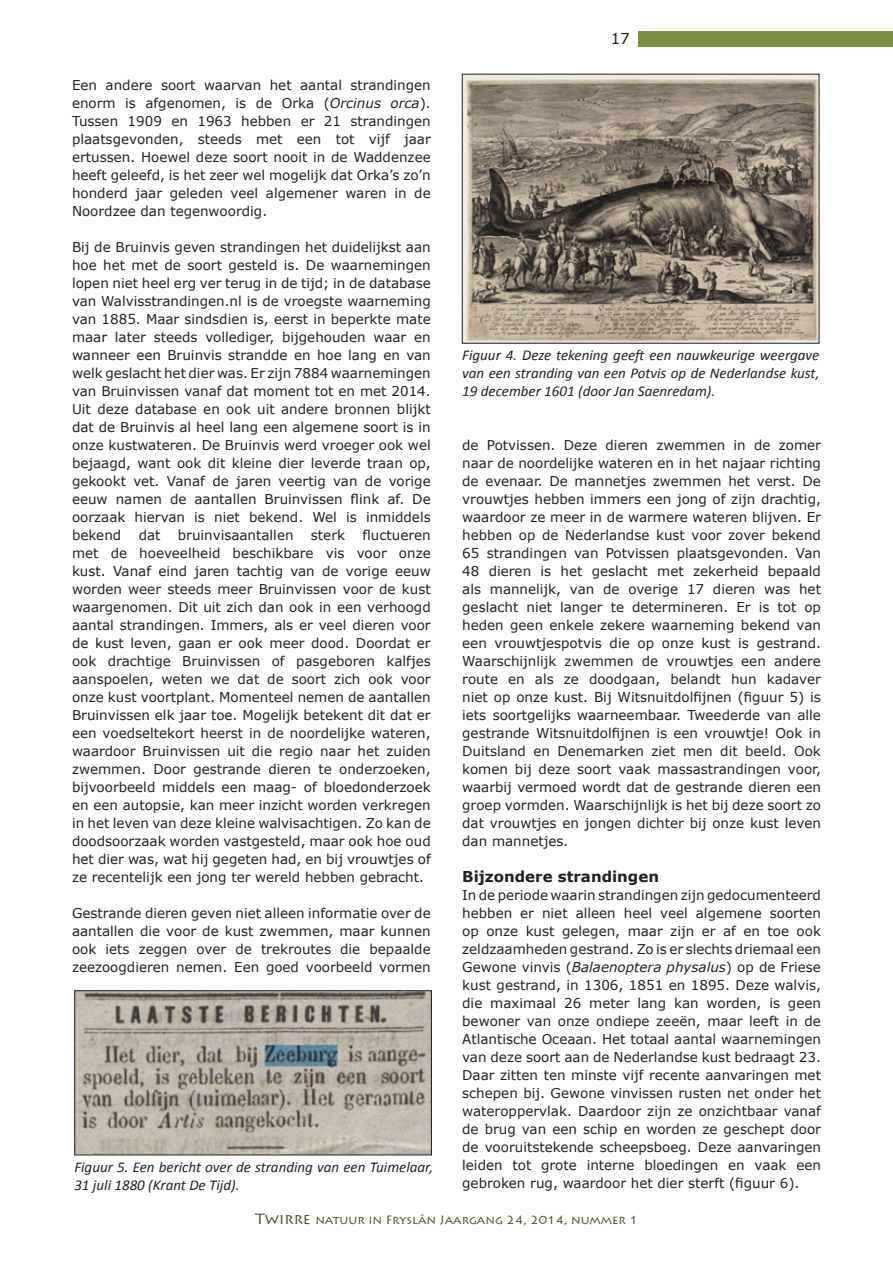
<style>
.page{position:relative;width:893px;height:1263px;background:#fff}
.page>*{position:absolute;margin:0;border:0;box-sizing:border-box;transform-origin:0 0}
.t1{font:italic 15px/18px "Calibri";color:#231f20;text-align:justify}
.t2{font:700 15px "Verdana";color:#231f20}
.t3{font:15px "Verdana";color:#231f20}
.t4{font:13.5px/18px "Verdana";color:#231f20;text-align:justify}
.t5{font:12px "Lithos Pro";color:#3f5128}
.s1{font-style:italic}
.s2{font-size:15px}
</style>
<div class="page">
<div style="left:638px;top:31px;width:255px;height:16px;background:#799140"></div>
<img style="left:76px;top:992px;width:354px;height:161px">
<div style="left:74px;top:990px;width:358px;height:165px;border:1px solid #231f20"></div>
<img style="left:464px;top:76px;width:353px;height:266px">
<div style="left:462px;top:74px;width:357px;height:270px;border:1px solid #231f20"></div>
<p class="t4" style="left:72px;top:76px;width:360px">Een andere soort waarvan het aantal strandingen enorm is afgenomen, is de Orka (<span class="s1">Orcinus orca</span>).<br>Tussen 1909 en 1963 hebben er 21 strandingen plaatsgevonden, steeds met een tot vijf jaar ertussen. Hoewel deze soort nooit in de Waddenzee heeft geleefd, is het zeer wel mogelijk dat Orka’s zo’n honderd jaar geleden veel algemener waren in de Noordzee dan tegenwoordig.</p>
<p class="t4" style="left:72px;top:238px;width:360px">Bij de Bruinvis geven strandingen het duidelijkst aan hoe het met de soort gesteld is. De waarnemingen lopen niet heel erg ver terug in de tijd; in de database van Walvisstrandingen.nl is de vroegste waarneming van 1885. Maar sindsdien is, eerst in beperkte mate maar later steeds vollediger, bijgehouden waar en wanneer een Bruinvis strandde en hoe lang en van welk geslacht het dier was. Er zijn 7884 waarnemingen van Bruinvissen vanaf dat moment tot en met 2014.<br>Uit deze database en ook uit andere bronnen blijkt dat de Bruinvis al heel lang een algemene soort is in onze kustwateren. De Bruinvis werd vroeger ook wel bejaagd, want ook dit kleine dier leverde traan op, gekookt vet. Vanaf de jaren veertig van de vorige eeuw namen de aantallen Bruinvissen flink af. De oorzaak hiervan is niet bekend. Wel is inmiddels bekend</p>
<p class="t4" style="left:72px;top:526px;width:360px;text-indent:290px">fluctueren met de hoeveelheid beschikbare vis voor onze kust. Vanaf eind jaren tachtig van de vorige eeuw worden weer steeds meer Bruinvissen voor de kust waargenomen. Dit uit zich dan ook in een verhoogd aantal strandingen. Immers, als er veel dieren voor de kust leven, gaan er ook meer dood. Doordat er ook drachtige Bruinvissen of pasgeboren kalfjes aanspoelen, weten we dat de soort zich ook voor onze kust voortplant. Momenteel nemen de aantallen Bruinvissen elk jaar toe. Mogelijk betekent dit dat er een voedseltekort heerst in de noordelijke wateren, waardoor Bruinvissen uit die regio naar het zuiden zwemmen. Door gestrande dieren te onderzoeken, bijvoorbeeld middels een maag- of bloedonderzoek en een autopsie, kan meer inzicht worden verkregen in het leven van deze kleine walvisachtigen. Zo kan de doodsoorzaak worden vastgesteld, maar ook hoe oud het dier was, wat hij gegeten had, en bij vrouwtjes of ze recentelijk een jong ter wereld hebben gebracht.</p>
<p class="t4" style="left:72px;top:904px;width:360px">Gestrande dieren geven niet alleen informatie over de aantallen die voor de kust zwemmen, maar kunnen ook iets zeggen over de trekroutes die bepaalde zeezoogdieren nemen. Een goed voorbeeld vormen</p>
<p class="t4" style="left:139px;top:526px;width:23px">dat</p>
<p class="t4" style="left:178px;top:526px;width:117px">bruinvisaantallen</p>
<p class="t4" style="left:311px;top:526px;width:36px">sterk</p>
<p class="t1" style="left:74px;top:1158px;width:360px">Figuur 5. Een bericht over de stranding van een Tuimelaar,<br>31 juli 1880 (Krant De Tijd).</p>
<p class="t3" style="left:611px;top:28px;width:21px">17</p>
<p class="t1" style="left:462px;top:345px;width:359px">Figuur 4. Deze tekening geeft een nauwkeurige weergave van een stranding van een Potvis op de Nederlandse kust, 19 december 1601 (door Jan Saenredam).</p>
<p class="t4" style="left:462px;top:436px;width:360px">de Potvissen. Deze dieren zwemmen in de zomer naar de noordelijke wateren en in het najaar richting de evenaar. De mannetjes zwemmen het verst. De vrouwtjes hebben immers een jong of zijn drachtig, waardoor ze meer in de warmere wateren blijven. Er hebben op de Nederlandse kust voor zover bekend 65 strandingen van Potvissen plaatsgevonden. Van 48 dieren is het geslacht met zekerheid bepaald als mannelijk, van de overige 17 dieren was het geslacht niet langer te determineren. Er is tot op heden geen enkele zekere waarneming bekend van een vrouwtjespotvis die op onze kust is gestrand.<br>Waarschijnlijk zwemmen de vrouwtjes een andere route en als ze doodgaan, belandt hun kadaver niet op onze kust. Bij Witsnuitdolfijnen (figuur 5) is iets soortgelijks waarneembaar. Tweederde van alle gestrande Witsnuitdolfijnen is een vrouwtje! Ook in Duitsland en Denemarken ziet men dit beeld. Ook komen bij deze soort vaak massastrandingen voor, waarbij vermoed wordt dat de gestrande dieren een groep vormden. Waarschijnlijk is het bij deze soort zo dat vrouwtjes en jongen dichter bij onze kust leven dan mannetjes.</p>
<p class="t2" style="left:462px;top:866px;width:198px">Bijzondere strandingen</p>
<p class="t4" style="left:462px;top:886px;width:360px">In de periode waarin strandingen zijn gedocumenteerd hebben er niet alleen heel veel algemene soorten op onze kust gelegen, maar zijn er af en toe ook zeldzaamheden gestrand. Zo is er slechts driemaal een Gewone vinvis (<span class="s1">Balaenoptera physalus</span>) op de Friese kust gestrand, in 1306, 1851 en 1895. Deze walvis, die maximaal 26 meter lang kan worden, is geen bewoner van onze ondiepe zeeën, maar leeft in de Atlantische Oceaan. Het totaal aantal waarnemingen van deze soort aan de Nederlandse kust bedraagt 23.<br>Daar zitten ten minste vijf recente aanvaringen met schepen bij. Gewone vinvissen rusten net onder het wateroppervlak. Daardoor zijn ze onzichtbaar vanaf de brug van een schip en worden ze geschept door de vooruitstekende scheepsboeg. Deze aanvaringen leiden tot grote interne bloedingen en vaak een gebroken rug, waardoor het dier sterft (figuur 6).</p>
<p class="t5" style="left:255px;top:1212px;width:384px"><span class="s2">Twirre</span> natuur in Fryslân Jaargang 24, 2014, nummer 1</p>
</div>
